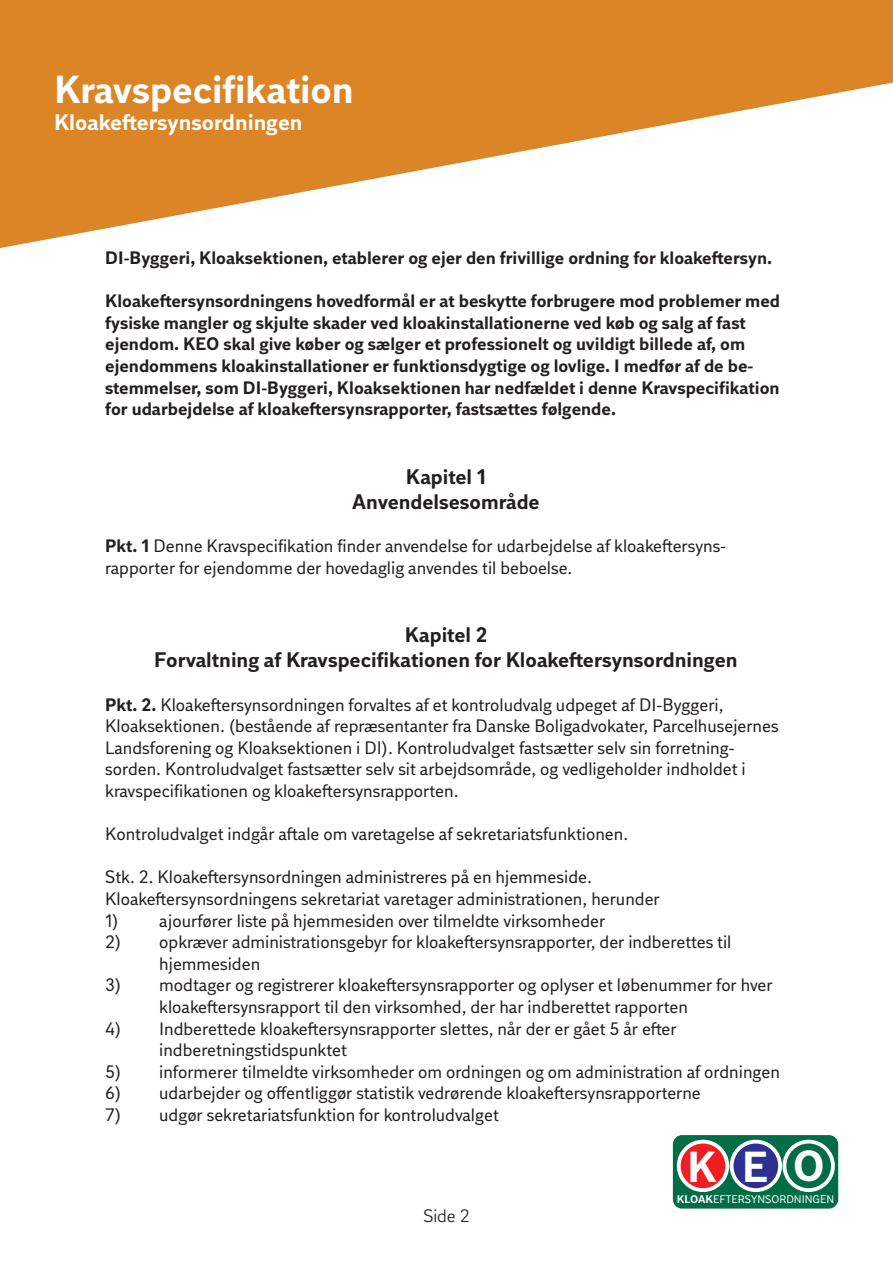
<style>
.page{position:relative;width:893px;height:1263px;background:#fff}
.page>*{position:absolute;margin:0;border:0;box-sizing:border-box;transform-origin:0 0}
.t1{font:700 43.35px "DI Sans";color:#fff}
.t2{font:700 39px "DI Sans";color:#fff}
.t3{font:700 22.5px "DI Sans";color:#fff}
.t4{font:700 21px "DI Sans";color:#231f20}
.t5{font:18px/21.6px "DI Sans";color:#231f20}
.t6{font:700 18px/21.6px "DI Sans";color:#231f20}
.t7{font:18px "DI Sans";color:#231f20}
.t8{font:11.1px "DI Sans";color:#fff}
.s1{font-weight:700}
</style>
<div class="page">
<svg style="left:0;top:0;width:893px;height:248px;fill:#dc8527"></svg>
<div style="left:673px;top:1135px;width:165px;height:73px;background:#006d46;border-radius:9px"></div>
<div style="left:679px;top:1141px;width:48px;height:49px;background:#ee1d23;border-radius:50%"></div>
<div style="left:677px;top:1140px;width:52px;height:52px;border:4px solid #fff;border-radius:50%"></div>
<div style="left:732px;top:1141px;width:48px;height:49px;background:#2e3092;border-radius:50%"></div>
<div style="left:730px;top:1140px;width:52px;height:52px;border:4px solid #fff;border-radius:50%"></div>
<div style="left:782px;top:1140px;width:53px;height:52px;border:4px solid #fff;border-radius:50%"></div>
<p class="t2" style="left:54px;top:64px;width:301px">Kravspecifikation</p>
<p class="t3" style="left:54px;top:108px;width:250px">Kloakeftersynsordningen</p>
<p class="t6" style="left:105px;top:247px;width:668px">DI-Byggeri, Kloaksektionen, etablerer og ejer den frivillige ordning for kloakeftersyn.</p>
<p class="t6" style="left:105px;top:290px;width:676px">Kloakeftersynsordningens hovedformål er at beskytte forbrugere mod problemer med</p>
<p class="t6" style="left:105px;top:312px;width:676px">fysiske mangler og skjulte skader ved kloakinstallationerne ved køb og salg af fast ejendom. KEO skal give køber og sælger et professionelt og uvildigt billede af, om ejendommens kloakinstallationer er funktionsdygtige og lovlige. I medfør af de be&shy;stemmelser, som DI-Byggeri, Kloaksektionen har nedfældet i denne Kravspecifikation for udarbejdelse af kloakeftersynsrapporter, fastsættes følgende.</p>
<p class="t4" style="left:406px;top:463px;width:82px">Kapitel 1</p>
<p class="t4" style="left:352px;top:488px;width:189px">Anvendelsesområde</p>
<p class="t5" style="left:105px;top:535px;width:622px"><span class="s1">Pkt. 1</span> Denne Kravspecifikation finder anvendelse for udarbejdelse af kloakeftersyns-</p>
<p class="t5" style="left:105px;top:556px;width:469px">rapporter for ejendomme der hovedaglig anvendes til beboelse.</p>
<p class="t4" style="left:405px;top:621px;width:84px">Kapitel 2</p>
<p class="t4" style="left:154px;top:646px;width:585px">Forvaltning af Kravspecifikationen for Kloakeftersynsordningen</p>
<p class="t5" style="left:105px;top:693px;width:620px"><span class="s1">Pkt. 2.</span> Kloakeftersynsordningen forvaltes af et kontroludvalg udpeget af DI-Byggeri,</p>
<p class="t5" style="left:105px;top:715px;width:675px">Kloaksektionen. (bestående af repræsentanter fra Danske Boligadvokater, Parcelhusejernes Landsforening og Kloaksektionen i DI). Kontroludvalget fastsætter selv sin forretning&shy;sorden. Kontroludvalget fastsætter selv sit arbejdsområde, og vedligeholder indholdet i kravspecifikationen og kloakeftersynsrapporten.</p>
<p class="t5" style="left:105px;top:823px;width:524px">Kontroludvalget indgår aftale om varetagelse af sekretariatsfunktionen.</p>
<p class="t5" style="left:105px;top:866px;width:488px">Stk. 2. Kloakeftersynsordningen administreres på en hjemmeside.</p>
<p class="t5" style="left:105px;top:888px;width:556px">Kloakeftersynsordningens sekretariat varetager administrationen, herunder</p>
<p class="t5" style="left:105px;top:909px;width:501px">1) ajourfører liste på hjemmesiden over tilmeldte virksomheder</p>
<p class="t5" style="left:105px;top:931px;width:628px">2) opkræver administrationsgebyr for kloakeftersynsrapporter, der indberettes til</p>
<p class="t5" style="left:159px;top:952px;width:102px">hjemmesiden</p>
<p class="t5" style="left:159px;top:974px;width:615px;text-indent:-54px">3) modtager og registrerer kloakeftersynsrapporter og oplyser et løbenummer for hver kloakeftersynsrapport til den virksomhed, der har indberettet rapporten</p>
<p class="t5" style="left:105px;top:1017px;width:573px">4) Indberettede kloakeftersynsrapporter slettes, når der er gået 5 år efter</p>
<p class="t5" style="left:159px;top:1039px;width:189px">indberetningstidspunktet</p>
<p class="t5" style="left:105px;top:1060px;width:676px">5) informerer tilmeldte virksomheder om ordningen og om administration af ordningen</p>
<p class="t5" style="left:105px;top:1082px;width:597px">6) udarbejder og offentliggør statistik vedrørende kloakeftersynsrapporterne</p>
<p class="t5" style="left:105px;top:1104px;width:395px">7) udgør sekretariatsfunktion for kontroludvalget</p>
<p class="t1" style="left:687px;top:1138px;width:139px">KEO</p>
<p class="t8" style="left:677px;top:1192px;width:159px"><span class="s1">KLOAK</span>EFTERSYNSORDNINGEN</p>
<p class="t7" style="left:423px;top:1205px;width:48px">Side 2</p>
</div>
